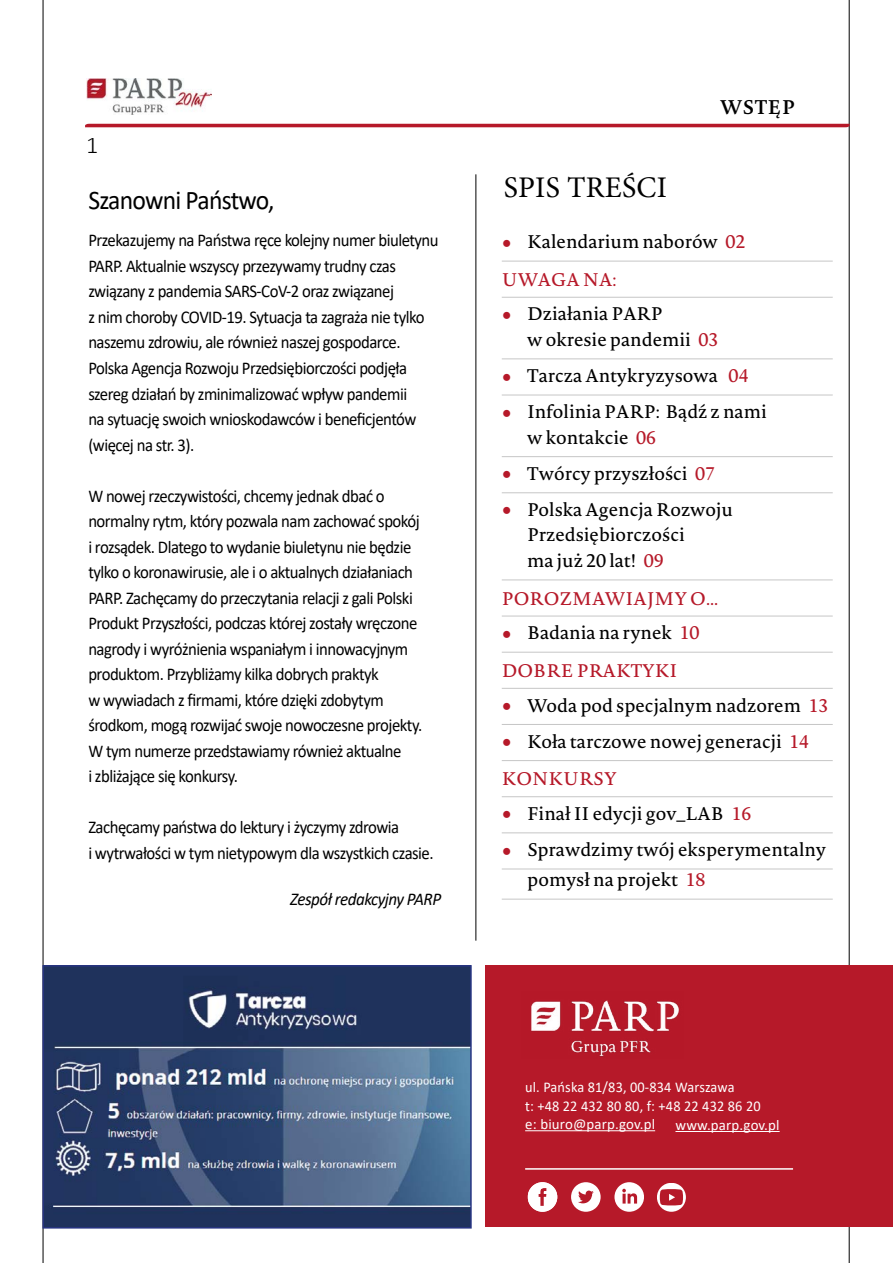
<style>
.page{position:relative;width:893px;height:1263px;background:#fff}
.page>*{position:absolute;margin:0;border:0;box-sizing:border-box;transform-origin:0 0}
.t1{font:30px "Minion Pro";letter-spacing:.01em;color:#000}
.t2{font:27px "Calibri";letter-spacing:-.03em;color:#000;scale:.95 1}
.t3{font:300 24px "Calibri";color:#000}
.t4{font:600 19.5px "Novel Pro";letter-spacing:.01em;color:#000}
.t5{font:18px/25.5px "Calibri";letter-spacing:-.03em;color:#000;scale:.93 1}
.t6{font:18px/36.2px "Novel Pro";color:#000}
.t7{font:18px/34.7px "Novel Pro";color:#b61929;text-align:center}
.t8{font:italic 18px "Calibri";letter-spacing:-.03em;color:#000;scale:.95 1}
.t9{font:14.85px/18.3px "Calibri";letter-spacing:.01em;color:#fff;scale:.96 1}
.t10{font:14.85px "Calibri";letter-spacing:.01em;color:#fff}
.s1{color:#b61929}
.s2{color:#000}
</style>
<div class="page">
<hr style="left:43px;top:0;width:1px;height:1263px;background:#000">
<hr style="left:849px;top:0;width:1px;height:1263px;background:#000">
<hr style="left:85px;top:124px;width:765px;height:3px;background:#b61929">
<img style="left:87px;top:79px;width:122px;height:35px">
<hr style="left:502px;top:261px;width:331px;height:1px;background:#c6c6c6">
<hr style="left:502px;top:297px;width:331px;height:1px;background:#c6c6c6">
<hr style="left:502px;top:359px;width:331px;height:1px;background:#c6c6c6">
<hr style="left:502px;top:395px;width:331px;height:1px;background:#c6c6c6">
<hr style="left:502px;top:456px;width:331px;height:1px;background:#c6c6c6">
<hr style="left:502px;top:492px;width:331px;height:1px;background:#c6c6c6">
<hr style="left:502px;top:580px;width:331px;height:1px;background:#c6c6c6">
<hr style="left:502px;top:616px;width:331px;height:1px;background:#c6c6c6">
<hr style="left:502px;top:652px;width:331px;height:1px;background:#c6c6c6">
<hr style="left:502px;top:688px;width:331px;height:1px;background:#c6c6c6">
<hr style="left:502px;top:724px;width:331px;height:1px;background:#c6c6c6">
<hr style="left:502px;top:760px;width:331px;height:1px;background:#c6c6c6">
<hr style="left:502px;top:796px;width:331px;height:1px;background:#c6c6c6">
<hr style="left:502px;top:833px;width:331px;height:1px;background:#c6c6c6">
<hr style="left:502px;top:869px;width:331px;height:1px;background:#c6c6c6">
<hr style="left:502px;top:899px;width:331px;height:1px;background:#c6c6c6">
<hr style="left:475px;top:174px;width:1px;height:767px;background:#000">
<div style="left:486px;top:965px;width:407px;height:261px;background:#b61929"></div>
<img style="left:531px;top:1000px;width:148px;height:57px">
<hr style="left:525px;top:1130px;width:130px;height:1px;background:#fff">
<svg style="left:528px;top:1182px;width:29px;height:30px"></svg>
<svg style="left:571px;top:1182px;width:30px;height:30px"></svg>
<svg style="left:614px;top:1182px;width:30px;height:30px"></svg>
<svg style="left:657px;top:1183px;width:29px;height:29px"></svg>
<hr style="left:675px;top:1131px;width:105px;height:1px;background:#fff">
<hr style="left:525px;top:1168px;width:268px;height:2px;background:#fff">
<img style="left:44px;top:967px;width:426px;height:259px">
<div style="left:42px;top:965px;width:430px;height:263px;border:1px solid #283583"></div>
<h3 class="t3" style="left:86px;top:130px;width:14px">1</h3>
<h2 class="t2" style="left:88px;top:181px;width:197px">Szanowni Państwo,</h2>
<p class="t5" style="left:88px;top:227px;width:378px">Przekazujemy na Państwa ręce kolejny numer biuletynu PARP. Aktualnie wszyscy przezywamy trudny czas związany z pandemia SARS-CoV-2 oraz związanej<br>z nim choroby COVID-19. Sytuacja ta zagraża nie tylko naszemu zdrowiu, ale również naszej gospodarce.<br>Polska Agencja Rozwoju Przedsiębiorczości podjęła szereg działań by zminimalizować wpływ pandemii<br>na sytuację swoich wnioskodawców i beneficjentów (więcej na str. 3).</p>
<p class="t5" style="left:88px;top:482px;width:360px">W nowej rzeczywistości, chcemy jednak dbać o normalny rytm, który pozwala nam zachować spokój i rozsądek. Dlatego to wydanie biuletynu nie będzie tylko o koronawirusie, ale i o aktualnych działaniach PARP. Zachęcamy do przeczytania relacji z gali Polski Produkt Przyszłości, podczas której zostały wręczone nagrody i wyróżnienia wspaniałym i innowacyjnym produktom. Przybliżamy kilka dobrych praktyk<br>w wywiadach z firmami, które dzięki zdobytym środkom, mogą rozwijać swoje nowoczesne projekty.<br>W tym numerze przedstawiamy również aktualne<br>i zbliżające się konkursy.</p>
<p class="t5" style="left:88px;top:814px;width:373px">Zachęcamy państwa do lektury i życzymy zdrowia<br>i wytrwałości w tym nietypowym dla wszystkich czasie.</p>
<p class="t8" style="left:290px;top:886px;width:160px">Zespół redakcyjny PARP</p>
<p class="t4" style="left:720px;top:93px;width:77px">WSTĘP</p>
<h1 class="t1" style="left:504px;top:168px;width:165px">SPIS TREŚCI</h1>
<p class="t6" style="left:502px;top:222px;width:245px;line-height:37.7px;text-indent:26px">Kalendarium naborów <span class="s1">02<br>UWAGA NA:</span></p>
<p class="t6" style="left:527px;top:301px;width:193px;line-height:25.5px">Działania PARP<br>w okresie pandemii <span class="s1">03</span></p>
<p class="t6" style="left:527px;top:357px;width:241px">Tarcza Antykryzysowa <span class="s1">04<br></span>Infolinia PARP: Bądź z nami</p>
<p class="t6" style="left:527px;top:418px;width:207px">w kontakcie <span class="s1">06<br></span>Twórcy przyszłości <span class="s1">07<br></span>Polska Agencja Rozwoju</p>
<p class="t6" style="left:527px;top:522px;width:159px;line-height:25.5px">Przedsiębiorczości ma już 20 lat! <span class="s1">09</span></p>
<p class="t7" style="left:502px;top:580px;width:218px">POROZMAWIAJMY O...<br><span class="s2">Badania na rynek</span> 10</p>
<p class="t7" style="left:502px;top:652px;width:177px">DOBRE PRAKTYKI</p>
<p class="t6" style="left:527px;top:686px;width:303px">Woda pod specjalnym nadzorem <span class="s1">13</span></p>
<p class="t6" style="left:527px;top:722px;width:284px">Koła tarczowe nowej generacji <span class="s1">14</span></p>
<p class="t7" style="left:502px;top:761px;width:116px">KONKURSY</p>
<p class="t6" style="left:527px;top:795px;width:300px">Finał II edycji gov_LAB <span class="s1">16<br></span>Sprawdzimy twój eksperymentalny</p>
<p class="t6" style="left:527px;top:861px;width:180px">pomysł na projekt <span class="s1">18</span></p>
<p class="t9" style="left:525px;top:1078px;width:247px">ul. Pańska 81/83, 00-834 Warszawa<br>t: +48 22 432 80 80, f: +48 22 432 86 20 e: biuro@parp.gov.pl</p>
<p class="t10" style="left:675px;top:1114px;width:106px">www.parp.gov.pl</p>
</div>
